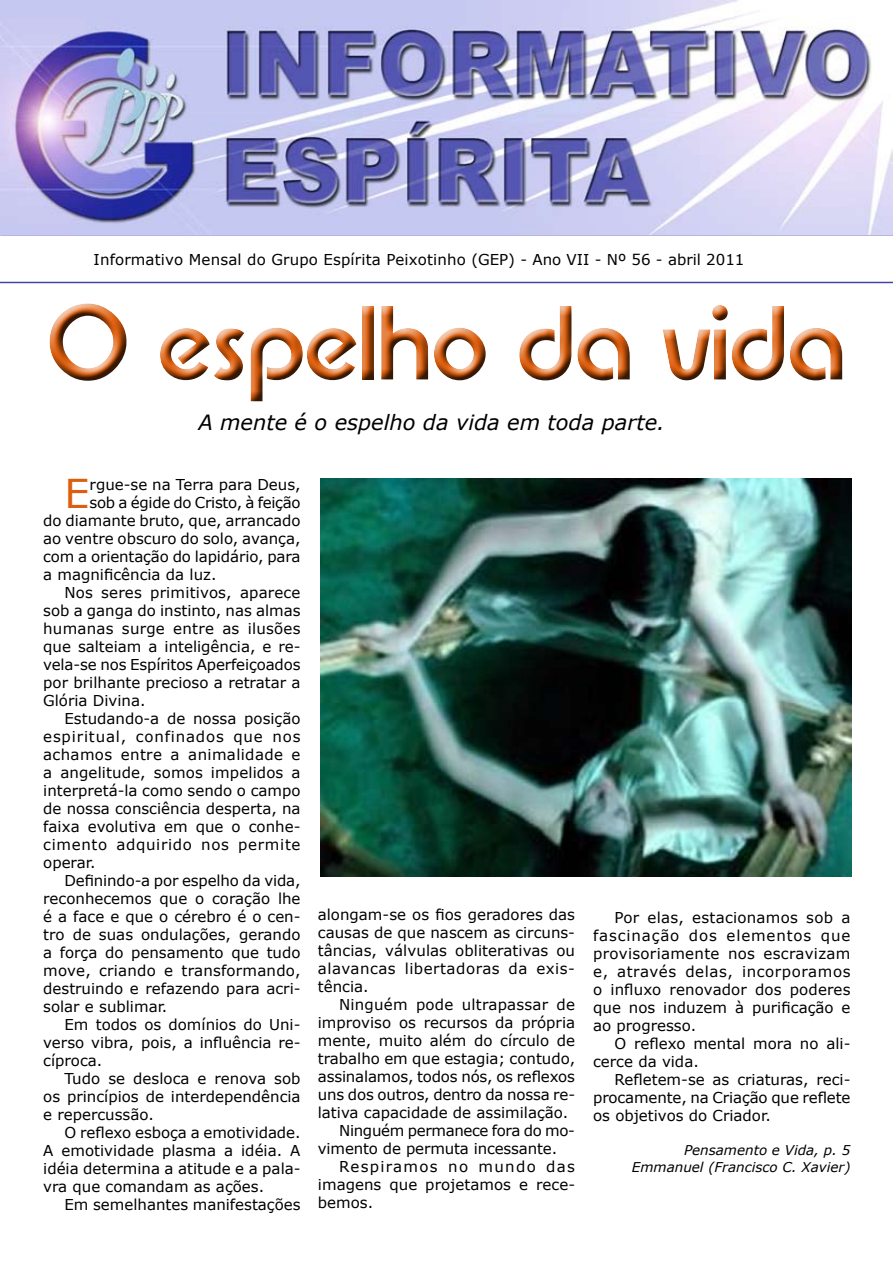
<style>
.page{position:relative;width:893px;height:1263px;background:#fff}
.page>*{position:absolute;margin:0;border:0;box-sizing:border-box;transform-origin:0 0}
.t1{font:700 108px "Xpressive";color:#dc5f0f}
.t2{font:39.75px "Verdana";color:#dc5f0f}
.t3{font:italic 21px "Verdana";color:#000}
.t4{font:15px/18px "Verdana";color:#000;text-align:justify}
.t5{font:15px "Verdana";letter-spacing:-.02em;color:#000}
.t6{font:15px "Verdana";letter-spacing:.055em;color:#000}
.t7{font:15px "Verdana";letter-spacing:.045em;color:#000}
.t8{font:15px "Verdana";letter-spacing:.025em;color:#000}
.t9{font:15px "Verdana";letter-spacing:.085em;color:#000}
.t10{font:italic 13.5px/16.2px "Verdana";color:#000;text-align:right}
</style>
<div class="page">
<hr style="left:0;top:282px;width:893px;height:1px;background:#44a">
<img style="left:0;top:0;width:893px;height:235px">
<div style="left:24px;top:282px;width:869px;height:163px;background:#000;opacity:.75"></div>
<img style="left:320px;top:478px;width:531px;height:399px">
<p class="t4" style="left:94px;top:250px;width:652px">Informativo Mensal do Grupo Espírita Peixotinho (GEP) - Ano VII - Nº 56 - abril 2011</p>
<h1 class="t1" style="left:47px;top:283px;width:800px">O espelho da vida</h1>
<h3 class="t3" style="left:198px;top:409px;width:468px">A mente é o espelho da vida em toda parte.</h3>
<h2 class="t2" style="left:64px;top:468px;width:27px">E</h2>
<p class="t4" style="left:90px;top:475px;width:212px">rgue-se na Terra para Deus,</p>
<p class="t5" style="left:90px;top:493px;width:212px">sob a égide do Cristo, à feição</p>
<p class="t4" style="left:43px;top:511px;width:259px">do diamante bruto, que, arrancado</p>
<p class="t4" style="left:43px;top:529px;width:259px">ao ventre obscuro do solo, avança,</p>
<p class="t4" style="left:43px;top:547px;width:259px">com a orientação do lapidário, para</p>
<p class="t4" style="left:43px;top:565px;width:175px">a magnificência da luz.</p>
<p class="t4" style="left:64px;top:583px;width:238px">Nos seres primitivos, aparece</p>
<p class="t4" style="left:43px;top:601px;width:259px">sob a ganga do instinto, nas almas</p>
<p class="t4" style="left:43px;top:619px;width:259px">humanas surge entre as ilusões</p>
<p class="t4" style="left:43px;top:637px;width:259px">que salteiam a inteligência, e re-</p>
<p class="t4" style="left:43px;top:655px;width:259px">vela-se nos Espíritos Aperfeiçoados</p>
<p class="t4" style="left:43px;top:673px;width:259px">por brilhante precioso a retratar a</p>
<p class="t4" style="left:43px;top:691px;width:104px">Glória Divina.</p>
<p class="t4" style="left:64px;top:709px;width:238px">Estudando-a de nossa posição</p>
<p class="t6" style="left:43px;top:727px;width:259px">espiritual, confinados que nos</p>
<p class="t8" style="left:43px;top:745px;width:259px">achamos entre a animalidade e</p>
<p class="t4" style="left:43px;top:763px;width:259px">a angelitude, somos impelidos a</p>
<p class="t4" style="left:43px;top:781px;width:259px">interpretá-la como sendo o campo</p>
<p class="t4" style="left:43px;top:799px;width:259px">de nossa consciência desperta, na</p>
<p class="t4" style="left:43px;top:817px;width:259px">faixa evolutiva em que o conhe-</p>
<p class="t7" style="left:43px;top:835px;width:259px">cimento adquirido nos permite</p>
<p class="t4" style="left:43px;top:853px;width:54px">operar.</p>
<p class="t4" style="left:64px;top:871px;width:238px">Definindo-a por espelho da vida,</p>
<p class="t4" style="left:43px;top:889px;width:259px">reconhecemos que o coração lhe</p>
<p class="t4" style="left:43px;top:907px;width:259px">é a face e que o cérebro é o cen-</p>
<p class="t4" style="left:43px;top:925px;width:259px">tro de suas ondulações, gerando</p>
<p class="t4" style="left:43px;top:943px;width:259px">a força do pensamento que tudo</p>
<p class="t4" style="left:43px;top:961px;width:259px">move, criando e transformando,</p>
<p class="t4" style="left:43px;top:979px;width:259px">destruindo e refazendo para acri-</p>
<p class="t4" style="left:43px;top:997px;width:126px">solar e sublimar.</p>
<p class="t4" style="left:64px;top:1015px;width:238px">Em todos os domínios do Uni-</p>
<p class="t4" style="left:43px;top:1033px;width:259px">verso vibra, pois, a influência re-</p>
<p class="t4" style="left:43px;top:1051px;width:61px">cíproca.</p>
<p class="t4" style="left:64px;top:1069px;width:238px">Tudo se desloca e renova sob</p>
<p class="t4" style="left:43px;top:1087px;width:259px">os princípios de interdependência</p>
<p class="t4" style="left:43px;top:1105px;width:112px">e repercussão.</p>
<p class="t4" style="left:64px;top:1123px;width:238px">O reflexo esboça a emotividade.</p>
<p class="t4" style="left:43px;top:1141px;width:259px">A emotividade plasma a idéia. A</p>
<p class="t4" style="left:43px;top:1159px;width:259px">idéia determina a atitude e a pala-</p>
<p class="t4" style="left:43px;top:1177px;width:222px">vra que comandam as ações.</p>
<p class="t4" style="left:64px;top:1195px;width:238px">Em semelhantes manifestações</p>
<p class="t4" style="left:318px;top:905px;width:259px">alongam-se os fios geradores das causas de que nascem as circuns&shy;tâncias, válvulas obliterativas ou alavancas libertadoras da exis&shy;tência.</p>
<p class="t4" style="left:339px;top:995px;width:237px">Ninguém pode ultrapassar de</p>
<p class="t4" style="left:318px;top:1013px;width:259px">improviso os recursos da própria</p>
<p class="t4" style="left:318px;top:1031px;width:259px">mente, muito além do círculo de</p>
<p class="t4" style="left:318px;top:1049px;width:259px">trabalho em que estagia; contudo,</p>
<p class="t4" style="left:318px;top:1067px;width:259px">assinalamos, todos nós, os reflexos</p>
<p class="t4" style="left:318px;top:1085px;width:259px">uns dos outros, dentro da nossa re-</p>
<p class="t4" style="left:318px;top:1103px;width:252px">lativa capacidade de assimilação.</p>
<p class="t5" style="left:339px;top:1121px;width:237px">Ninguém permanece fora do mo-</p>
<p class="t4" style="left:318px;top:1139px;width:241px">vimento de permuta incessante.</p>
<p class="t9" style="left:339px;top:1157px;width:237px">Respiramos no mundo das</p>
<p class="t4" style="left:318px;top:1175px;width:259px">imagens que projetamos e rece-</p>
<p class="t4" style="left:318px;top:1193px;width:57px">bemos.</p>
<p class="t4" style="left:593px;top:908px;width:259px;text-indent:21px">Por elas, estacionamos sob a fascinação dos elementos que provisoriamente nos escravizam e, através delas, incorporamos o influxo renovador dos poderes que nos induzem à purificação e ao progresso.</p>
<p class="t4" style="left:593px;top:1034px;width:259px;text-indent:21px">O reflexo mental mora no ali&shy;cerce da vida.</p>
<p class="t4" style="left:593px;top:1070px;width:259px;text-indent:21px">Refletem-se as criaturas, reci&shy;procamente, na Criação que reflete os objetivos do Criador.</p>
<p class="t10" style="left:632px;top:1142px;width:220px">Pensamento e Vida, p. 5<br>Emmanuel (Francisco C. Xavier)</p>
</div>
